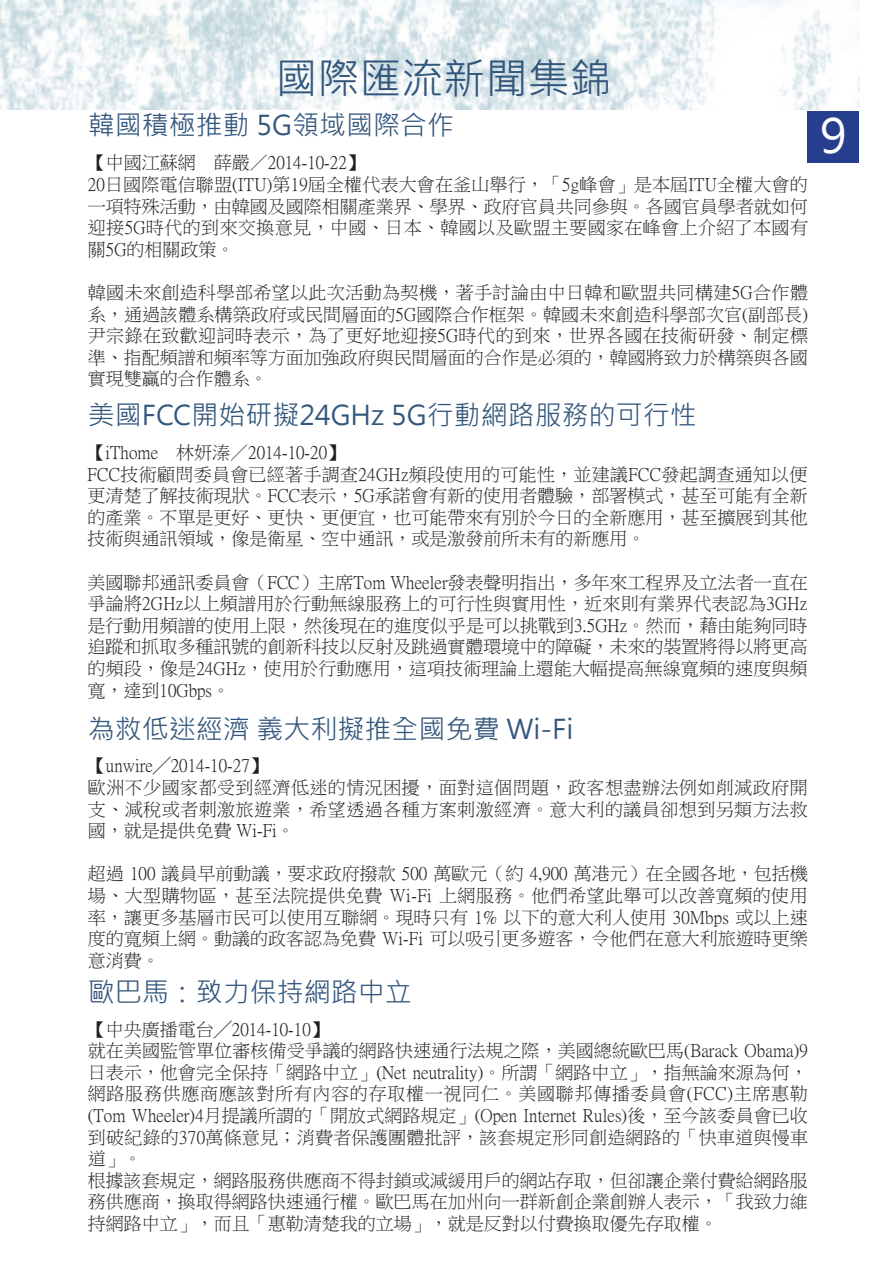
<style>
.page{position:relative;width:893px;height:1263px;background:#fff}
.page>*{position:absolute;margin:0;border:0;box-sizing:border-box;transform-origin:0 0}
.t1{font:46.5px "Microsoft Jheng Hei";color:#fff}
.t2{font:42px "Microsoft Jheng Hei";color:#33577c}
.t3{font:27px "Microsoft Jheng Hei";color:#33577c}
.t4{font:18px/21.6px "P Ming Li U";color:#231f20;text-align:justify}
</style>
<div class="page">
<img style="left:0;top:0;width:860px;height:110px">
<div style="left:808px;top:112px;width:51px;height:51px;background:#253f8e"></div>
<h2 class="t2" style="left:276px;top:52px;width:337px">國際匯流新聞集錦</h2>
<p class="t3" style="left:88px;top:108px;width:368px">韓國積極推動 5G領域國際合作</p>
<p class="t4" style="left:88px;top:152px;width:278px">【中國江蘇網　薛嚴／2014-10-22】</p>
<p class="t4" style="left:88px;top:174px;width:722px">20日國際電信聯盟(ITU)第19屆全權代表大會在釜山舉行，「5g峰會」是本屆ITU全權大會的一項特殊活動，由韓國及國際相關產業界、學界、政府官員共同參與。各國官員學者就如何迎接5G時代的到來交換意見，中國、日本、韓國以及歐盟主要國家在峰會上介紹了本國有關5G的相關政策。</p>
<p class="t4" style="left:88px;top:282px;width:722px">韓國未來創造科學部希望以此次活動為契機，著手討論由中日韓和歐盟共同構建5G合作體系，通過該體系構築政府或民間層面的5G國際合作框架。韓國未來創造科學部次官(副部長)尹宗錄在致歡迎詞時表示，為了更好地迎接5G時代的到來，世界各國在技術研發、制定標準、指配頻譜和頻率等方面加強政府與民間層面的合作是必須的，韓國將致力於構築與各國實現雙贏的合作體系。</p>
<p class="t3" style="left:88px;top:398px;width:610px">美國FCC開始研擬24GHz 5G行動網路服務的可行性</p>
<p class="t4" style="left:88px;top:442px;width:259px">【iThome　林妍溱／2014-10-20】</p>
<p class="t4" style="left:88px;top:463px;width:722px">FCC技術顧問委員會已經著手調查24GHz頻段使用的可能性，並建議FCC發起調查通知以便更清楚了解技術現狀。FCC表示，5G承諾會有新的使用者體驗，部署模式，甚至可能有全新的產業。不單是更好、更快、更便宜，也可能帶來有別於今日的全新應用，甚至擴展到其他技術與通訊領域，像是衛星、空中通訊，或是激發前所未有的新應用。</p>
<p class="t4" style="left:88px;top:571px;width:722px">美國聯邦通訊委員會（FCC）主席Tom Wheeler發表聲明指出，多年來工程界及立法者一直在爭論將2GHz以上頻譜用於行動無線服務上的可行性與實用性，近來則有業界代表認為3GHz是行動用頻譜的使用上限，然後現在的進度似乎是可以挑戰到3.5GHz。然而，藉由能夠同時追蹤和抓取多種訊號的創新科技以反射及跳過實體環境中的障礙，未來的裝置將得以將更高的頻段，像是24GHz，使用於行動應用，這項技術理論上還能大幅提高無線寬頻的速度與頻寬，達到10Gbps。</p>
<p class="t3" style="left:88px;top:712px;width:487px">為救低迷經濟 義大利擬推全國免費 Wi-Fi</p>
<p class="t4" style="left:88px;top:755px;width:181px">【unwire╱2014-10-27】</p>
<p class="t4" style="left:88px;top:777px;width:721px">歐洲不少國家都受到經濟低迷的情況困擾，面對這個問題，政客想盡辦法例如削減政府開支、減稅或者刺激旅遊業，希望透過各種方案刺激經濟。意大利的議員卻想到另類方法救國，就是提供免費 Wi-Fi。</p>
<p class="t4" style="left:88px;top:863px;width:722px">超過 100 議員早前動議，要求政府撥款 500 萬歐元（約 4,900 萬港元）在全國各地，包括機場、大型購物區，甚至法院提供免費 Wi-Fi 上網服務。他們希望此舉可以改善寬頻的使用率，讓更多基層市民可以使用互聯網。現時只有 1% 以下的意大利人使用 30Mbps 或以上速度的寬頻上網。動議的政客認為免費 Wi-Fi 可以吸引更多遊客，令他們在意大利旅遊時更樂意消費。</p>
<p class="t3" style="left:88px;top:975px;width:326px">歐巴馬：致力保持網路中立</p>
<p class="t4" style="left:88px;top:1018px;width:242px">【中央廣播電台╱2014-10-10】</p>
<p class="t4" style="left:88px;top:1040px;width:722px">就在美國監管單位審核備受爭議的網路快速通行法規之際，美國總統歐巴馬(Barack Obama)9日表示，他會完全保持「網路中立」(Net neutrality)。所謂「網路中立」，指無論來源為何，網路服務供應商應該對所有內容的存取權一視同仁。美國聯邦傳播委員會(FCC)主席惠勒(Tom Wheeler)4月提議所謂的「開放式網路規定」(Open Internet Rules)後，至今該委員會已收到破紀錄的370萬條意見；消費者保護團體批評，該套規定形同創造網路的「快車道與慢車道」。</p>
<p class="t4" style="left:88px;top:1169px;width:722px">根據該套規定，網路服務供應商不得封鎖或減緩用戶的網站存取，但卻讓企業付費給網路服務供應商，換取得網路快速通行權。歐巴馬在加州向一群新創企業創辦人表示，「我致力維持網路中立」，而且「惠勒清楚我的立場」，就是反對以付費換取優先存取權。</p>
<p class="t1" style="left:820px;top:107px;width:28px">9</p>
</div>
